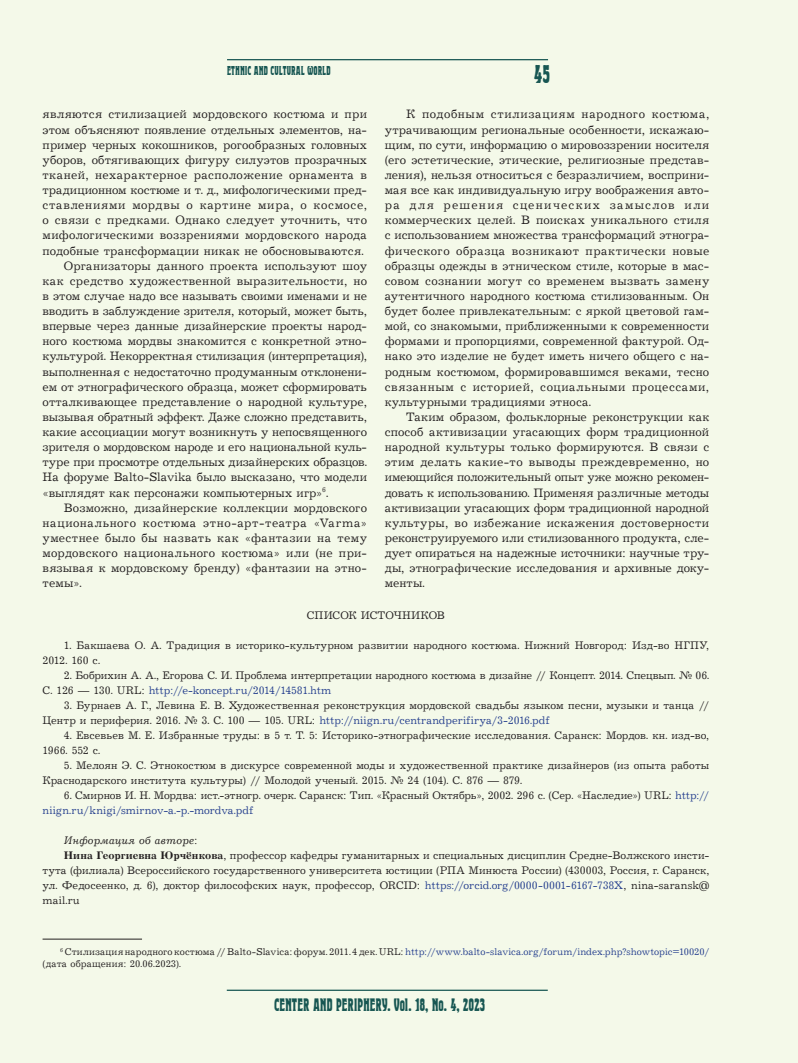
<style>
.page{position:relative;width:798px;height:1063px;background:#fff}
.page>*{position:absolute;margin:0;border:0;box-sizing:border-box;transform-origin:0 0}
.t1{font:25px "Herold DG";color:#175652}
.t2{font:17.5px "Herold DG";color:#175652}
.t3{font:12.5px/15.1px "Journal Cyrillic";letter-spacing:.01em;color:#231f20;text-align:justify}
.t4{font:12.5px "Journal Cyrillic";letter-spacing:.03em;color:#231f20}
.t5{font:12.5px "Journal Cyrillic";letter-spacing:-.01em;color:#231f20}
.t6{font:12.5px "Journal Cyrillic";letter-spacing:-.015em;color:#231f20}
.t7{font:12.5px "Journal Cyrillic";letter-spacing:.035em;color:#231f20}
.t8{font:12.5px "Journal Cyrillic";letter-spacing:.05em;color:#231f20}
.t9{font:12.5px "Journal Cyrillic";letter-spacing:.055em;color:#231f20}
.t10{font:12.5px "Herold DG";letter-spacing:.01em;color:#175652}
.t11{font:11.25px/15px "Journal Cyrillic";color:#231f20}
.t12{font:11.25px "Journal Italic Cyrillic";letter-spacing:.01em;color:#231f20}
.t13{font:10px/12px "Journal Cyrillic";letter-spacing:.005em;color:#231f20}
.s1{color:#253f8e}
.s2{font-family:"Journal Cyrillic"}
.s3{font-family:"Journal Bold Cyrillic"}
</style>
<div class="page">
<div style="left:0;top:0;width:797px;height:1063px;background:#f4f9e9"></div>
<hr style="left:227px;top:990px;width:320px;height:1px;background:#175652">
<hr style="left:227px;top:59px;width:321px;height:1px;background:#175652">
<hr style="left:43px;top:939px;width:99px;height:1px;background:#231f20">
<h1 class="t1" style="left:533px;top:61px;width:18px">45</h1>
<p class="t10" style="left:227px;top:63px;width:105px">ETHNIC AND CULTURAL WORLD</p>
<p class="t3" style="left:43px;top:107px;width:326px">являются стилизацией мордовского костюма и при</p>
<p class="t3" style="left:43px;top:122px;width:326px">этом объясняют появление отдельных элементов, на-</p>
<p class="t3" style="left:43px;top:137px;width:326px">пример черных кокошников, рогообразных головных</p>
<p class="t3" style="left:43px;top:153px;width:326px">уборов, обтягивающих фигуру силуэтов прозрачных</p>
<p class="t7" style="left:43px;top:168px;width:326px">тканей, нехарактерное расположение орнамента в</p>
<p class="t3" style="left:43px;top:183px;width:326px">традиционном костюме и т. д., мифологическими пред-</p>
<p class="t9" style="left:43px;top:198px;width:326px">ставлениями мордвы о картине мира, о космосе,</p>
<p class="t4" style="left:43px;top:214px;width:326px">о связи с предками. Однако следует уточнить, что</p>
<p class="t3" style="left:43px;top:228px;width:326px">мифологическими воззрениями мордовского народа</p>
<p class="t3" style="left:43px;top:243px;width:322px">подобные трансформации никак не обосновываются.</p>
<p class="t3" style="left:64px;top:258px;width:304px">Организаторы данного проекта используют шоу</p>
<p class="t3" style="left:43px;top:274px;width:326px">как средство художественной выразительности, но</p>
<p class="t3" style="left:43px;top:289px;width:326px">в этом случае надо все называть своими именами и не</p>
<p class="t3" style="left:43px;top:304px;width:326px">вводить в заблуждение зрителя, который, может быть,</p>
<p class="t3" style="left:43px;top:319px;width:326px">впервые через данные дизайнерские проекты народ-</p>
<p class="t3" style="left:43px;top:334px;width:326px">ного костюма мордвы знакомится с конкретной этно-</p>
<p class="t3" style="left:43px;top:349px;width:326px">культурой. Некорректная стилизация (интерпретация),</p>
<p class="t3" style="left:43px;top:364px;width:326px">выполненная с недостаточно продуманным отклонени-</p>
<p class="t3" style="left:43px;top:379px;width:326px">ем от этнографического образца, может сформировать</p>
<p class="t3" style="left:43px;top:395px;width:326px">отталкивающее представление о народной культуре,</p>
<p class="t3" style="left:43px;top:410px;width:326px">вызывая обратный эффект. Даже сложно представить,</p>
<p class="t3" style="left:43px;top:425px;width:326px">какие ассоциации могут возникнуть у непосвященного</p>
<p class="t6" style="left:43px;top:440px;width:326px">зрителя о мордовском народе и его национальной куль-</p>
<p class="t5" style="left:43px;top:456px;width:326px">туре при просмотре отдельных дизайнерских образцов.</p>
<p class="t3" style="left:43px;top:470px;width:326px">На форуме Balto-Slavika было высказано, что модели</p>
<p class="t3" style="left:43px;top:485px;width:287px">«выглядят как персонажи компьютерных игр»<sup>6</sup>.</p>
<p class="t3" style="left:64px;top:500px;width:304px">Возможно, дизайнерские коллекции мордовского</p>
<p class="t8" style="left:43px;top:516px;width:326px">национального костюма этно-арт-театра «Varma»</p>
<p class="t4" style="left:43px;top:531px;width:326px">уместнее было бы назвать как «фантазии на тему</p>
<p class="t4" style="left:43px;top:546px;width:324px">мордовского национального костюма» или (не при-</p>
<p class="t3" style="left:43px;top:561px;width:326px">вязывая к мордовскому бренду) «фантазии на этно-</p>
<p class="t3" style="left:43px;top:576px;width:41px">темы».</p>
<p class="t3" style="left:384px;top:107px;width:326px;text-indent:21px">К подобным стилизациям народного костюма, утрачивающим региональные особенности, искажаю&shy;щим, по сути, информацию о мировоззрении носителя (его эстетические, этические, религиозные представ&shy;ления), нельзя относиться с безразличием, восприни&shy;мая все как индивидуальную игру воображения авто&shy;ра для решения сценических замыслов или коммерческих целей. В поисках уникального стиля с использованием множества трансформаций этногра&shy;фического образца возникают практически новые образцы одежды в этническом стиле, которые в мас&shy;совом сознании могут со временем вызвать замену аутентичного народного костюма стилизованным. Он будет более привлекательным: с яркой цветовой гам&shy;мой, со знакомыми, приближенными к современности формами и пропорциями, современной фактурой. Од&shy;нако это изделие не будет иметь ничего общего с на&shy;родным костюмом, формировавшимся веками, тесно связанным с историей, социальными процессами, культурными традициями этноса.</p>
<p class="t3" style="left:384px;top:410px;width:326px;text-indent:21px">Таким образом, фольклорные реконструкции как способ активизации угасающих форм традиционной народной культуры только формируются. В связи с этим делать какие-то выводы преждевременно, но имеющийся положительный опыт уже можно рекомен&shy;довать к использованию. Применяя различные методы активизации угасающих форм традиционной народной культуры, во избежание искажения достоверности реконструируемого или стилизованного продукта, сле&shy;дует опираться на надежные источники: научные тру&shy;ды, этнографические исследования и архивные доку&shy;менты.</p>
<p class="t11" style="left:307px;top:609px;width:139px">СПИСОК ИСТОЧНИКОВ</p>
<p class="t11" style="left:43px;top:639px;width:668px;text-indent:21px">1. Бакшаева О. А. Традиция в историко-культурном развитии народного костюма. Нижний Новгород: Изд-во НГПУ,<br>2012. 160 с.</p>
<p class="t11" style="left:43px;top:669px;width:668px;text-indent:21px">2. Бобрихин А. А., Егорова С. И. Проблема интерпретации народного костюма в дизайне // Концепт. 2014. Спецвып. № 06.<br>С. 126 — 130. URL: <span class="s1">http://e-koncept.ru/2014/14581.htm</span></p>
<p class="t11" style="left:43px;top:699px;width:668px;text-indent:21px">3. Бурнаев А. Г., Левина Е. В. Художественная реконструкция мордовской свадьбы языком песни, музыки и танца //<br>Центр и периферия. 2016. № 3. С. 100 — 105. URL: <span class="s1">http://niign.ru/centrandperifirya/3-2016.pdf</span></p>
<p class="t11" style="left:43px;top:729px;width:668px;text-indent:21px">4. Евсевьев М. Е. Избранные труды: в 5 т. Т. 5: Историко-этнографические исследования. Саранск: Мордов. кн. изд-во,<br>1966. 552 с.</p>
<p class="t11" style="left:43px;top:759px;width:668px;text-indent:21px">5. Мелоян Э. С. Этнокостюм в дискурсе современной моды и художественной практике дизайнеров (из опыта работы<br>Краснодарского института культуры) // Молодой ученый. 2015. № 24 (104). С. 876 — 879.</p>
<p class="t11" style="left:43px;top:789px;width:668px;text-indent:21px">6. Смирнов И. Н. Мордва: ист.-этногр. очерк. Саранск: Тип. «Красный Октябрь», 2002. 296 с. (Сер. «Наследие») URL: <span class="s1">http:// niign.ru/knigi/smirnov-a.-p.-mordva.pdf</span></p>
<p class="t12" style="left:64px;top:835px;width:135px">Информация об авторе<span class="s2">:</span></p>
<p class="t11" style="left:43px;top:849px;width:668px;text-align:justify;text-indent:21px"><span class="s3">Нина Георгиевна Юрчёнкова</span>, профессор кафедры гуманитарных и специальных дисциплин Средне-Волжского инсти&shy;тута (филиала) Всероссийского государственного университета юстиции (РПА Минюста России) (430003, Россия, г. Саранск, ул. Федосеенко, д. 6), доктор философских наук, профессор, ORCID: <span class="s1">https://orcid.org/0000-0001-6167-738X</span>, nina-saransk@ mail.ru</p>
<p class="t13" style="left:43px;top:946px;width:668px;text-indent:18px"><sup>6</sup> Стилизация народного костюма // Balto-Slavica: форум. 2011. 4 дек. URL: <span class="s1">http://www.balto-slavica.org/forum/index.php?showtopic=10020/ </span>(дата обращения: 20.06.2023).</p>
<h2 class="t2" style="left:274px;top:995px;width:212px">CENTER AND PERIPHERY. Vol. 18, No. 4, 2023</h2>
</div>
